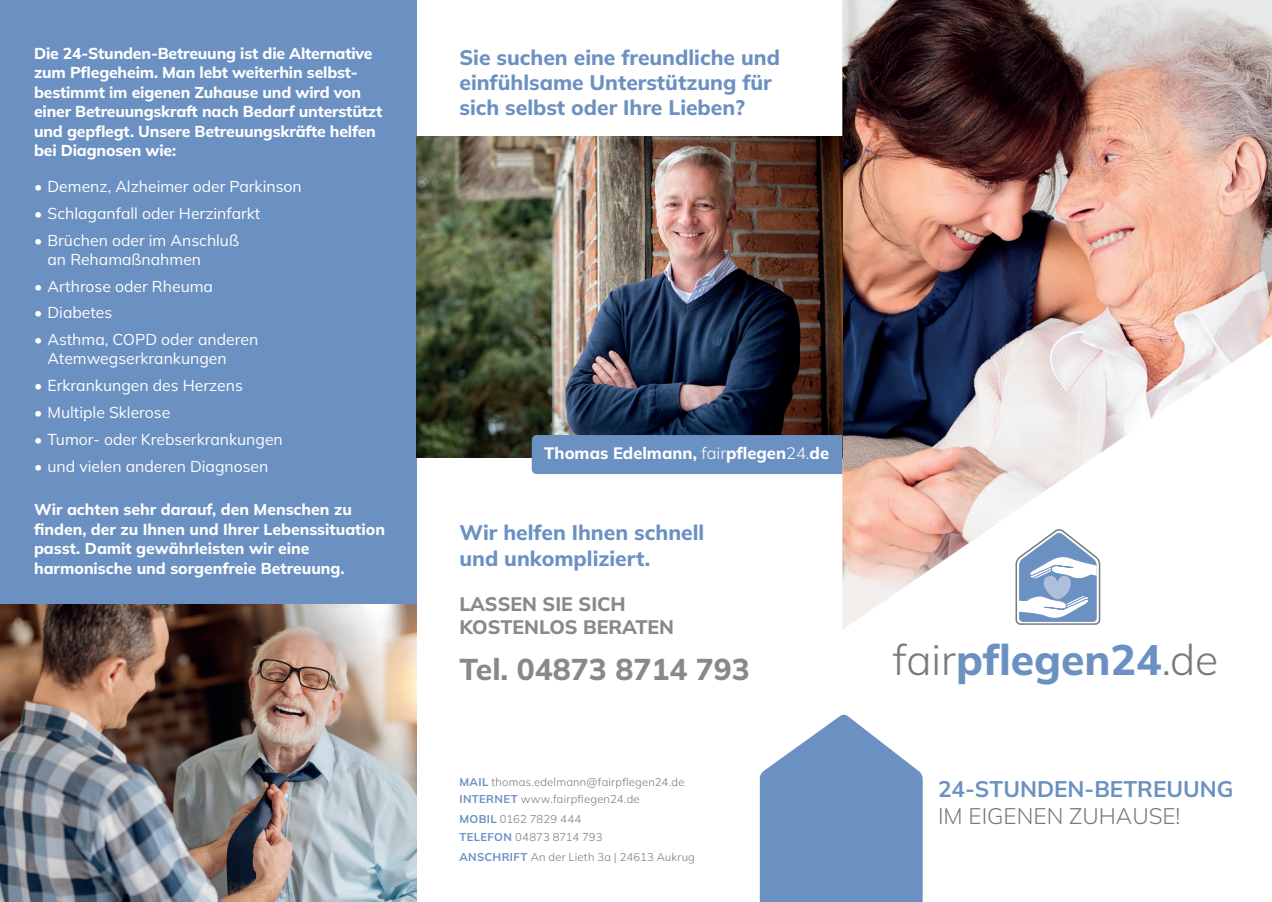
<style>
.page{position:relative;width:1272px;height:902px;background:#fff}
.page>*{position:absolute;margin:0;border:0;box-sizing:border-box;transform-origin:0 0}
.t1{font:800 42.6px "Mulish";color:#6b90c2}
.t2{font:800 30px "Mulish";color:#87898c}
.t3{font:700 22.5px "Mulish";color:#6b90c2}
.t4{font:300 22.5px "Mulish";color:#787a7d}
.t5{font:800 21px/25.2px "Mulish";color:#6b90c2}
.t6{font:800 19.5px/23.4px "Mulish";color:#87898c}
.t7{font:800 16.5px "Mulish";color:#fff}
.t8{font:800 15.75px/19.5px "Mulish";letter-spacing:-.01em;color:#fff}
.t9{font:15.75px/18.9px "Mulish";color:#fff}
.t10{font:300 11.25px/16.8px "Mulish";letter-spacing:.015em;color:#787a7d}
.s1{font-weight:300}
.s2{font-weight:700;color:#6b90c2}
.s3{font-weight:300;color:#787a7d}
</style>
<div class="page">
<img style="left:842px;top:0;width:429px;height:629px">
<div style="left:0;top:0;width:417px;height:901px;background:#6b90c2"></div>
<img style="left:417px;top:137px;width:425px;height:320px">
<div style="left:531px;top:435px;width:311px;height:39px;background:#6b90c2"></div>
<img style="left:0;top:604px;width:417px;height:297px">
<svg style="left:1014px;top:528px;width:87px;height:97px"></svg>
<svg style="left:759px;top:714px;width:163px;height:187px"></svg>
<p class="t8" style="left:34px;top:43px;width:350px">Die 24-Stunden-Betreuung ist die Alternative zum Pflegeheim. Man lebt weiterhin selbst&shy;bestimmt im eigenen Zuhause und wird von einer Betreuungskraft nach Bedarf unterstützt und gepflegt. Unsere Betreuungskräfte helfen bei Diagnosen wie:</p>
<p class="t9" style="left:34px;top:177px;width:269px">• Demenz, Alzheimer oder Parkinson</p>
<p class="t9" style="left:34px;top:204px;width:228px">• Schlaganfall oder Herzinfarkt</p>
<p class="t9" style="left:48px;top:231px;width:193px;text-indent:-13px">• Brüchen oder im Anschluß an Rehamaßnahmen</p>
<p class="t9" style="left:34px;top:277px;width:180px">• Arthrose oder Rheuma</p>
<p class="t9" style="left:34px;top:302px;width:80px">• Diabetes</p>
<p class="t9" style="left:48px;top:329px;width:212px;text-indent:-13px">• Asthma, COPD oder anderen<br>Atemwegserkrankungen</p>
<p class="t9" style="left:34px;top:375px;width:210px">• Erkrankungen des Herzens</p>
<p class="t9" style="left:34px;top:402px;width:138px">• Multiple Sklerose</p>
<p class="t9" style="left:34px;top:429px;width:250px">• Tumor- oder Krebserkrankungen</p>
<p class="t9" style="left:34px;top:456px;width:236px">• und vielen anderen Diagnosen</p>
<p class="t8" style="left:34px;top:499px;width:352px">Wir achten sehr darauf, den Menschen zu finden, der zu Ihnen und Ihrer Lebenssituation passt. Damit gewährleisten wir eine harmonische und sorgenfreie Betreuung.</p>
<h3 class="t5" style="left:459px;top:44px;width:322px">Sie suchen eine freundliche und einfühlsame Unterstützung für sich selbst oder Ihre Lieben?</h3>
<p class="t7" style="left:544px;top:442px;width:286px">Thomas Edelmann, <span class="s1">fair</span>pflegen<span class="s1">24.</span>de</p>
<h3 class="t5" style="left:459px;top:519px;width:246px">Wir helfen Ihnen schnell und unkompliziert.</h3>
<p class="t6" style="left:459px;top:591px;width:216px">LASSEN SIE SICH<br>KOSTENLOS BERATEN</p>
<h2 class="t2" style="left:459px;top:649px;width:292px">Tel. 04873 8714 793</h2>
<p class="t10" style="left:459px;top:773px;width:226px"><span class="s2">MAIL</span> thomas.edelmann@fairpflegen24.de<br><span class="s2">INTERNET</span> www.fairpflegen24.de</p>
<p class="t10" style="left:459px;top:810px;width:144px;line-height:17.4px"><span class="s2">MOBIL</span> 0162 7829 444<br><span class="s2">TELEFON</span> 04873 8714 793</p>
<p class="t10" style="left:459px;top:848px;width:237px"><span class="s2">ANSCHRIFT</span> An der Lieth 3a | 24613 Aukrug</p>
<h1 class="t1" style="left:892px;top:631px;width:327px"><span class="s3">fair</span>pflegen24<span class="s3">.de</span></h1>
<h3 class="t3" style="left:938px;top:773px;width:297px">24-STUNDEN-BETREUUNG</h3>
<h3 class="t4" style="left:938px;top:800px;width:244px">IM EIGENEN ZUHAUSE!</h3>
</div>
